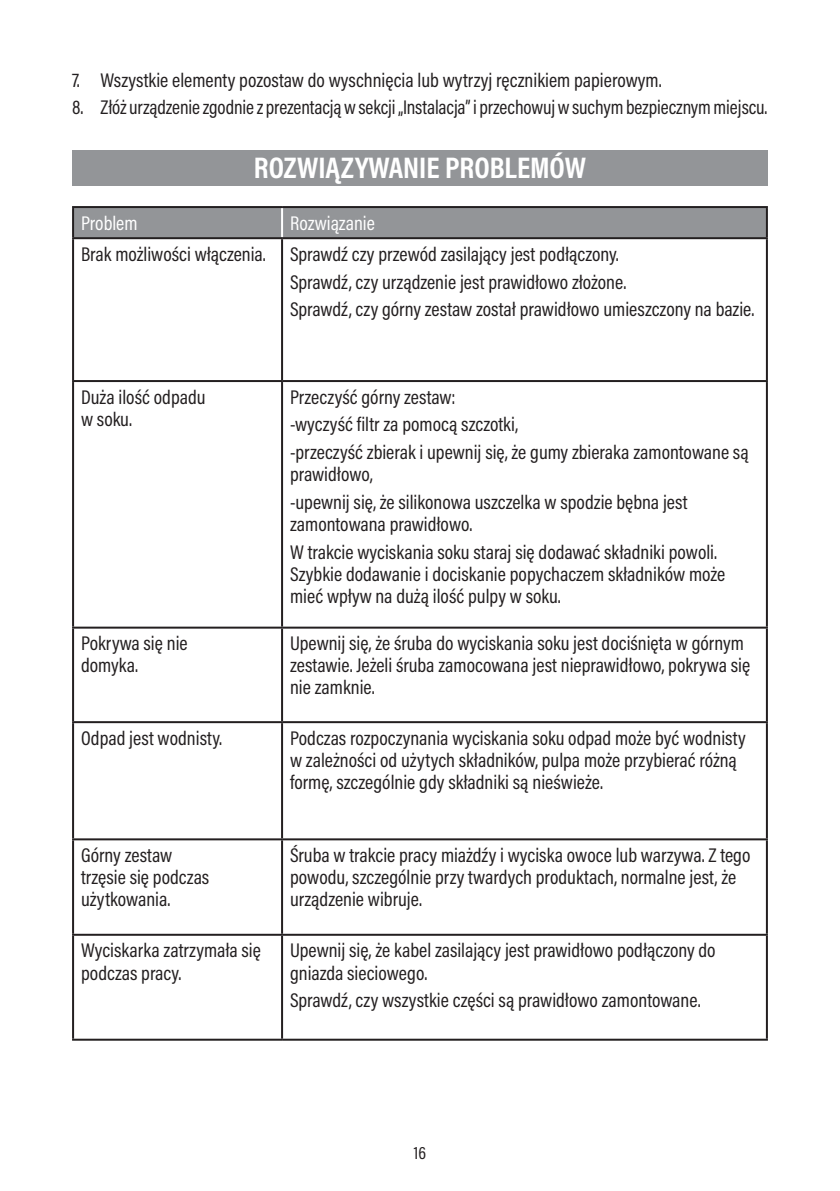
<style>
.page{position:relative;width:840px;height:1191px;background:#fff}
.page>*{position:absolute;margin:0;border:0;box-sizing:border-box;transform-origin:0 0}
.naglowek{font:700 30px "Acumin Pro Cond";color:#fff}
.txt02_mały{font:20px/22px "Acumin Pro Cond";color:#231f20}
.txt02_mały-2{font:20px "Acumin Pro Cond";color:#fff}
.t1{font:18px "Acumin Pro Cond";color:#231f20}
</style>
<div class="page">
<div style="left:72px;top:150px;width:695px;height:35px;background:#939598"></div>
<div style="left:74px;top:208px;width:691px;height:29px;background:#939598"></div>
<hr style="left:72px;top:239px;width:2px;height:141px;background:#231f20">
<hr style="left:281px;top:239px;width:2px;height:141px;background:#231f20">
<hr style="left:765px;top:239px;width:2px;height:141px;background:#231f20">
<hr style="left:72px;top:380px;width:210px;height:2px;background:#231f20">
<hr style="left:72px;top:382px;width:2px;height:244px;background:#231f20">
<hr style="left:282px;top:380px;width:485px;height:2px;background:#231f20">
<hr style="left:281px;top:382px;width:2px;height:244px;background:#231f20">
<hr style="left:765px;top:382px;width:2px;height:244px;background:#231f20">
<hr style="left:72px;top:626px;width:210px;height:2px;background:#231f20">
<hr style="left:72px;top:628px;width:2px;height:93px;background:#231f20">
<hr style="left:282px;top:626px;width:485px;height:2px;background:#231f20">
<hr style="left:281px;top:628px;width:2px;height:93px;background:#231f20">
<hr style="left:765px;top:628px;width:2px;height:93px;background:#231f20">
<hr style="left:72px;top:721px;width:210px;height:2px;background:#231f20">
<hr style="left:72px;top:723px;width:2px;height:115px;background:#231f20">
<hr style="left:282px;top:721px;width:485px;height:2px;background:#231f20">
<hr style="left:281px;top:723px;width:2px;height:115px;background:#231f20">
<hr style="left:765px;top:723px;width:2px;height:115px;background:#231f20">
<hr style="left:72px;top:838px;width:210px;height:2px;background:#231f20">
<hr style="left:72px;top:840px;width:2px;height:93px;background:#231f20">
<hr style="left:282px;top:838px;width:485px;height:2px;background:#231f20">
<hr style="left:281px;top:840px;width:2px;height:93px;background:#231f20">
<hr style="left:765px;top:840px;width:2px;height:93px;background:#231f20">
<hr style="left:72px;top:933px;width:210px;height:2px;background:#231f20">
<hr style="left:72px;top:935px;width:2px;height:103px;background:#231f20">
<hr style="left:282px;top:933px;width:485px;height:2px;background:#231f20">
<hr style="left:281px;top:935px;width:2px;height:103px;background:#231f20">
<hr style="left:765px;top:935px;width:2px;height:103px;background:#231f20">
<hr style="left:72px;top:1038px;width:210px;height:2px;background:#231f20">
<hr style="left:282px;top:1038px;width:485px;height:2px;background:#231f20">
<hr style="left:281px;top:208px;width:2px;height:29px;background:#fff">
<hr style="left:72px;top:206px;width:210px;height:2px;background:#231f20">
<hr style="left:72px;top:208px;width:2px;height:29px;background:#231f20">
<hr style="left:282px;top:206px;width:485px;height:2px;background:#231f20">
<hr style="left:765px;top:208px;width:2px;height:29px;background:#231f20">
<hr style="left:72px;top:237px;width:210px;height:2px;background:#231f20">
<hr style="left:282px;top:237px;width:485px;height:2px;background:#231f20">
<p class="txt02_mały" style="left:72px;top:68px;width:590px">7. Wszystkie elementy pozostaw do wyschnięcia lub wytrzyj ręcznikiem papierowym.</p>
<p class="txt02_mały" style="left:72px;top:96px;width:696px">8. Złóż urządzenie zgodnie z prezentacją w sekcji „Instalacja” i przechowuj w suchym bezpiecznym miejscu.</p>
<p class="naglowek" style="left:254px;top:148px;width:333px">ROZWIĄZYWANIE PROBLEMÓW</p>
<p class="txt02_mały-2" style="left:81px;top:210px;width:58px">Problem</p>
<p class="txt02_mały-2" style="left:290px;top:210px;width:86px">Rozwiązanie</p>
<p class="txt02_mały" style="left:81px;top:243px;width:186px">Brak możliwości włączenia.</p>
<p class="txt02_mały" style="left:290px;top:243px;width:330px">Sprawdź czy przewód zasilający jest podłączony.</p>
<p class="txt02_mały" style="left:290px;top:270px;width:337px">Sprawdź, czy urządzenie jest prawidłowo złożone.</p>
<p class="txt02_mały" style="left:290px;top:298px;width:465px">Sprawdź, czy górny zestaw został prawidłowo umieszczony na bazie.</p>
<p class="txt02_mały" style="left:81px;top:385px;width:126px">Duża ilość odpadu w soku.</p>
<p class="txt02_mały" style="left:290px;top:385px;width:167px">Przeczyść górny zestaw:</p>
<p class="txt02_mały" style="left:290px;top:413px;width:229px">-wyczyść filtr za pomocą szczotki,</p>
<p class="txt02_mały" style="left:290px;top:441px;width:460px">-przeczyść zbierak i upewnij się, że gumy zbieraka zamontowane są prawidłowo,</p>
<p class="txt02_mały" style="left:290px;top:490px;width:399px">-upewnij się, że silikonowa uszczelka w spodzie bębna jest zamontowana prawidłowo.</p>
<p class="txt02_mały" style="left:290px;top:540px;width:436px">W trakcie wyciskania soku staraj się dodawać składniki powoli.<br>Szybkie dodawanie i dociskanie popychaczem składników może mieć wpływ na dużą ilość pulpy w soku.</p>
<p class="txt02_mały" style="left:81px;top:632px;width:108px">Pokrywa się nie domyka.</p>
<p class="txt02_mały" style="left:290px;top:632px;width:461px">Upewnij się, że śruba do wyciskania soku jest dociśnięta w górnym zestawie. Jeżeli śruba zamocowana jest nieprawidłowo, pokrywa się nie zamknie.</p>
<p class="txt02_mały" style="left:81px;top:726px;width:142px">Odpad jest wodnisty.</p>
<p class="txt02_mały" style="left:290px;top:726px;width:457px">Podczas rozpoczynania wyciskania soku odpad może być wodnisty w zależności od użytych składników, pulpa może przybierać różną formę, szczególnie gdy składniki są nieświeże.</p>
<p class="txt02_mały" style="left:81px;top:843px;width:130px">Górny zestaw trzęsie się podczas użytkowania.</p>
<p class="txt02_mały" style="left:290px;top:843px;width:461px">Śruba w trakcie pracy miażdźy i wyciska owoce lub warzywa. Z tego powodu, szczególnie przy twardych produktach, normalne jest, że urządzenie wibruje.</p>
<p class="txt02_mały" style="left:81px;top:939px;width:181px">Wyciskarka zatrzymała się podczas pracy.</p>
<p class="txt02_mały" style="left:290px;top:939px;width:427px">Upewnij się, że kabel zasilający jest prawidłowo podłączony do gniazda sieciowego.</p>
<p class="txt02_mały" style="left:290px;top:989px;width:412px">Sprawdź, czy wszystkie części są prawidłowo zamontowane.</p>
<p class="t1" style="left:413px;top:1141px;width:14px">16</p>
</div>
